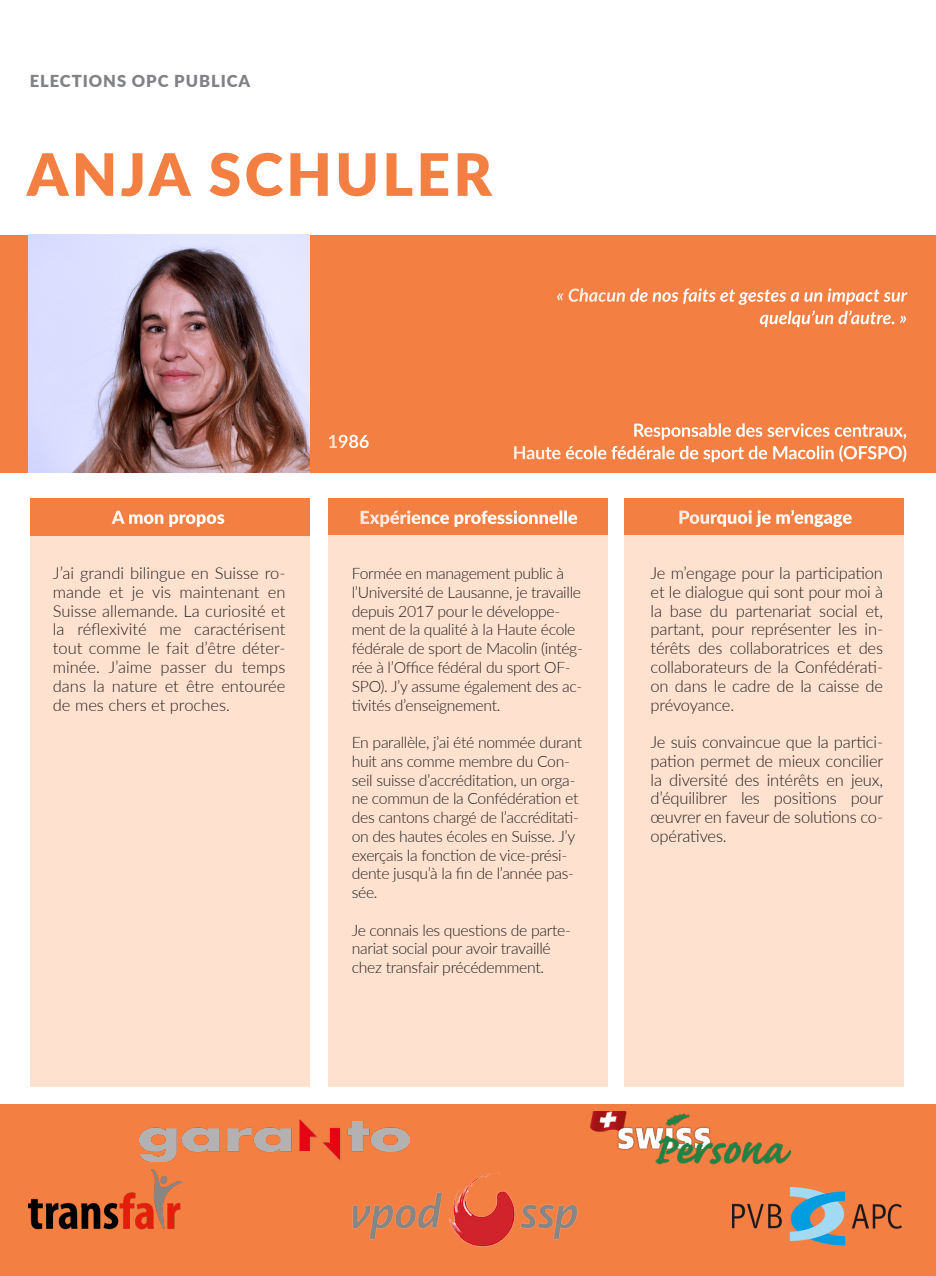
<style>
.page{position:relative;width:936px;height:1276px;background:#fff}
.page>*{position:absolute;margin:0;border:0;box-sizing:border-box;transform-origin:0 0}
.titel_headline{font:900 58.5px "Lato";letter-spacing:.06em;color:#f47f42}
.t1{font:700 18px/22.5px "Lato";letter-spacing:-.01em;color:#fff;text-align:right}
.t2{font:italic 700 18px/22.5px "Lato";color:#fff;text-align:right}
.t3{font:900 18px "Lato";color:#fff}
.gs_9_5_13_ohne_einzu{font:300 16.65px/18.8px "Lato";letter-spacing:-.01em;color:#231f20;text-align:justify}
.gs_9_5_13_ohne_einzu-2{font:300 16.5px/18.8px "Lato";color:#231f20;text-align:justify}
.titel_headline-2{font:900 16.5px "Lato";letter-spacing:.06em;color:#808285}
.gs_9_5_13_ohne_einzu-3{font:300 15.75px/18.8px "Lato";letter-spacing:-.02em;color:#231f20}
</style>
<div class="page">
<div style="left:0;top:235px;width:935px;height:237px;background:#f47f42"></div>
<div style="left:31px;top:535px;width:279px;height:552px;background:#fee1ce"></div>
<div style="left:30px;top:498px;width:280px;height:37px;background:#f47f42"></div>
<div style="left:328px;top:498px;width:279px;height:37px;background:#f47f42"></div>
<div style="left:328px;top:535px;width:279px;height:552px;background:#fee1ce"></div>
<div style="left:624px;top:498px;width:280px;height:37px;background:#f47f42"></div>
<div style="left:624px;top:535px;width:279px;height:552px;background:#fee1ce"></div>
<div style="left:0;top:1104px;width:935px;height:172px;background:#f47f42"></div>
<img style="left:352px;top:1172px;width:226px;height:75px">
<img style="left:139px;top:1119px;width:270px;height:42px">
<img style="left:591px;top:1111px;width:199px;height:54px">
<img style="left:732px;top:1187px;width:169px;height:59px">
<img style="left:28px;top:1170px;width:154px;height:60px">
<img style="left:29px;top:235px;width:280px;height:237px">
<p class="titel_headline-2" style="left:30px;top:69px;width:222px">ELECTIONS OPC PUBLICA</p>
<p class="titel_headline" style="left:27px;top:130px;width:466px">ANJA SCHULER</p>
<p class="t2" style="left:556px;top:283px;width:352px">« Chacun de nos faits et gestes a un impact sur quelqu’un d’autre. »</p>
<p class="t1" style="left:327px;top:429px;width:43px">1986</p>
<p class="t1" style="left:512px;top:418px;width:396px">Responsable des services centraux,<br>Haute école fédérale de sport de Macolin (OFSPO)</p>
<p class="t3" style="left:112px;top:504px;width:114px">A mon propos</p>
<p class="t3" style="left:359px;top:504px;width:220px">Expérience professionnelle</p>
<p class="t3" style="left:678px;top:503px;width:175px">Pourquoi je m’engage</p>
<p class="gs_9_5_13_ohne_einzu-2" style="left:53px;top:563px;width:234px">J’ai grandi bilingue en Suisse ro&shy;mande et je vis maintenant en Suisse allemande. La curiosité et la réflexivité me caractérisent tout comme le fait d’être déter&shy;minée. J’aime passer du temps dans la nature et être entourée de mes chers et proches.</p>
<p class="gs_9_5_13_ohne_einzu" style="left:650px;top:563px;width:234px">Je m’engage pour la participation et le dialogue qui sont pour moi à la base du partenariat social et, partant, pour représenter les in&shy;térêts des collaboratrices et des collaborateurs de la Confédérati&shy;on dans le cadre de la caisse de prévoyance.</p>
<p class="gs_9_5_13_ohne_einzu" style="left:650px;top:732px;width:234px">Je suis convaincue que la partici&shy;pation permet de mieux concilier la diversité des intérêts en jeux, d’équilibrer les positions pour œuvrer en faveur de solutions co&shy;opératives.</p>
<p class="gs_9_5_13_ohne_einzu-3" style="left:352px;top:563px;width:233px">Formée en management public à l’Université de Lausanne, je travaille depuis 2017 pour le développe&shy;ment de la qualité à la Haute école fédérale de sport de Macolin (intég&shy;rée à l’Office fédéral du sport OF-SPO). J’y assume également des ac&shy;tivités d’enseignement.</p>
<p class="gs_9_5_13_ohne_einzu-3" style="left:352px;top:732px;width:232px">En parallèle, j’ai été nommée durant huit ans comme membre du Con&shy;seil suisse d’accréditation, un orga&shy;ne commun de la Confédération et des cantons chargé de l’accréditati&shy;on des hautes écoles en Suisse. J’y exerçais la fonction de vice-prési&shy;dente jusqu’à la fin de l’année pas&shy;sée.</p>
<p class="gs_9_5_13_ohne_einzu-3" style="left:352px;top:920px;width:221px">Je connais les questions de parte&shy;nariat social pour avoir travaillé chez transfair précédemment.</p>
</div>
